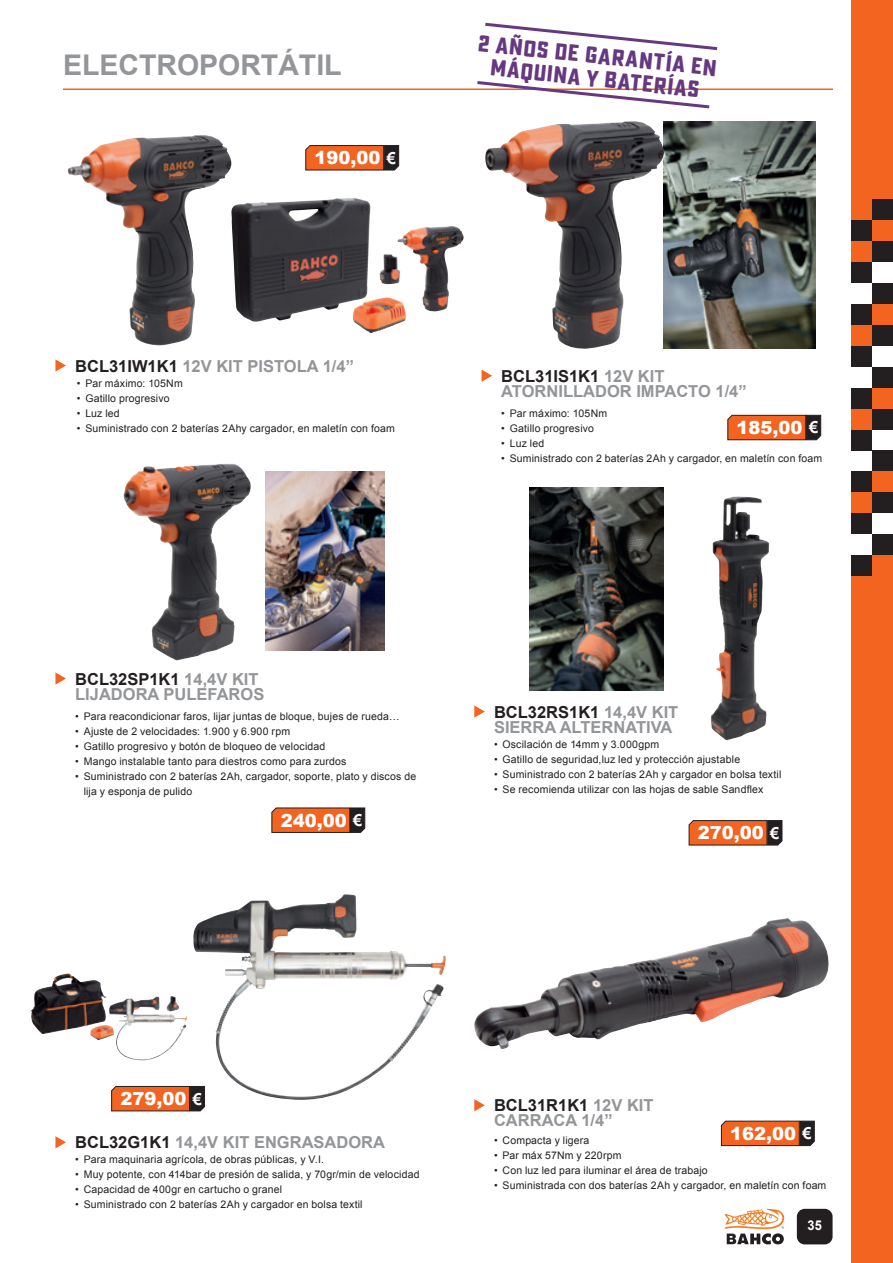
<style>
.page{position:relative;width:893px;height:1263px;background:#fff}
.page>*{position:absolute;margin:0;border:0;box-sizing:border-box;transform-origin:0 0}
.t1{font:700 28.5px "Arial";color:#939598}
.t2{font:700 23.1px/23.1px "Sucrose";color:#663880;text-align:center}
.t3{font:900 18px "Arial";color:#fff}
.t4{font:700 16.5px/15px "Arial";color:#939598}
.t5{font:700 13.5px "Arial";color:#fff;scale:.95 1}
.t6{font:10.5px/15px "Arial";letter-spacing:.015em;color:#231f20}
.s1{font-weight:700;font-size:16.5px}
.s2{color:#231f20}
</style>
<div class="page">
<hr style="left:63px;top:89px;width:770px;height:1px;background:#f36421">
<div style="left:797px;top:1209px;width:35px;height:35px;background:#231f20;border-radius:8px"></div>
<div style="left:851px;top:0;width:42px;height:1263px;background:#f36421"></div>
<div style="left:851px;top:531px;width:21px;height:27px;background:#fff"></div>
<div style="left:851px;top:279px;width:21px;height:27px;background:#fff"></div>
<div style="left:851px;top:358px;width:21px;height:32px;background:#fff"></div>
<div style="left:851px;top:446px;width:21px;height:28px;background:#fff"></div>
<div style="left:872px;top:509px;width:21px;height:27px;background:#fff"></div>
<div style="left:872px;top:259px;width:21px;height:26px;background:#fff"></div>
<div style="left:872px;top:343px;width:21px;height:26px;background:#fff"></div>
<div style="left:872px;top:426px;width:21px;height:27px;background:#fff"></div>
<div style="left:851px;top:471px;width:21px;height:21px;background:#231f20"></div>
<div style="left:851px;top:513px;width:21px;height:21px;background:#231f20"></div>
<div style="left:851px;top:555px;width:21px;height:21px;background:#231f20"></div>
<div style="left:872px;top:450px;width:21px;height:21px;background:#231f20"></div>
<div style="left:872px;top:492px;width:21px;height:21px;background:#231f20"></div>
<div style="left:872px;top:534px;width:21px;height:21px;background:#231f20"></div>
<div style="left:851px;top:220px;width:21px;height:21px;background:#231f20"></div>
<div style="left:851px;top:262px;width:21px;height:21px;background:#231f20"></div>
<div style="left:851px;top:304px;width:21px;height:21px;background:#231f20"></div>
<div style="left:851px;top:346px;width:21px;height:21px;background:#231f20"></div>
<div style="left:851px;top:388px;width:21px;height:21px;background:#231f20"></div>
<div style="left:851px;top:430px;width:21px;height:21px;background:#231f20"></div>
<div style="left:872px;top:199px;width:21px;height:21px;background:#231f20"></div>
<div style="left:872px;top:241px;width:21px;height:21px;background:#231f20"></div>
<div style="left:872px;top:283px;width:21px;height:21px;background:#231f20"></div>
<div style="left:872px;top:325px;width:21px;height:21px;background:#231f20"></div>
<div style="left:872px;top:367px;width:21px;height:21px;background:#231f20"></div>
<div style="left:872px;top:409px;width:21px;height:21px;background:#231f20"></div>
<svg style="left:725px;top:1209px;width:60px;height:35px"></svg>
<svg style="left:55px;top:359px;width:11px;height:13px"></svg>
<svg style="left:474px;top:705px;width:11px;height:13px"></svg>
<svg style="left:482px;top:370px;width:10px;height:12px"></svg>
<svg style="left:55px;top:1136px;width:11px;height:12px"></svg>
<svg style="left:55px;top:672px;width:11px;height:13px"></svg>
<svg style="left:474px;top:1099px;width:11px;height:12px"></svg>
<img style="left:485px;top:121px;width:331px;height:228px">
<img style="left:231px;top:198px;width:218px;height:125px">
<img style="left:124px;top:464px;width:111px;height:196px">
<img style="left:266px;top:472px;width:118px;height:178px">
<img style="left:529px;top:488px;width:135px;height:202px">
<img style="left:68px;top:135px;width:163px;height:210px">
<img style="left:711px;top:498px;width:56px;height:242px">
<img style="left:34px;top:973px;width:34px;height:26px">
<img style="left:193px;top:894px;width:152px;height:104px">
<svg style="left:485px;top:22px;width:233px;height:29px"></svg>
<svg style="left:474px;top:81px;width:238px;height:28px"></svg>
<img style="left:474px;top:918px;width:355px;height:131px">
<svg style="left:305px;top:145px;width:94px;height:26px;background:#c25827"></svg>
<svg style="left:727px;top:414px;width:94px;height:26px;background:#c55b2b"></svg>
<svg style="left:688px;top:820px;width:95px;height:26px;background:#c25929"></svg>
<svg style="left:271px;top:807px;width:94px;height:26px;background:#c25827"></svg>
<svg style="left:721px;top:1120px;width:94px;height:26px;background:#c35a29"></svg>
<svg style="left:111px;top:1086px;width:94px;height:26px;background:#c25928"></svg>
<h1 class="t1" style="left:63px;top:46px;width:280px">ELECTROPORTÁTIL</h1>
<h3 class="t3" style="left:315px;top:145px;width:83px">190,00 <span class="s1">€</span></h3>
<h3 class="t4" style="left:75px;top:359px;width:280px"><span class="s2">BCL31IW1K1</span> 12V KIT PISTOLA 1/4”</h3>
<p class="t6" style="left:77px;top:376px;width:107px">• Par máximo: 105Nm</p>
<p class="t6" style="left:77px;top:391px;width:94px">• Gatillo progresivo</p>
<p class="t6" style="left:77px;top:406px;width:44px">• Luz led</p>
<p class="t6" style="left:77px;top:421px;width:319px">• Suministrado con 2 baterías 2Ahy cargador, en maletín con foam</p>
<h2 class="t2" style="left:479px;top:32px;width:241px;rotate:6deg">2 AÑOS DE GARANTÍA EN<br>MÁQUINA Y BATERÍAS</h2>
<h3 class="t4" style="left:501px;top:369px;width:247px"><span class="s2">BCL31IS1K1</span> 12V KIT<br>ATORNILLADOR IMPACTO 1/4”</h3>
<p class="t6" style="left:501px;top:405px;width:107px">• Par máximo: 105Nm</p>
<p class="t6" style="left:501px;top:420px;width:94px">• Gatillo progresivo</p>
<p class="t6" style="left:501px;top:435px;width:44px">• Luz led</p>
<p class="t6" style="left:501px;top:450px;width:322px">• Suministrado con 2 baterías 2Ah y cargador, en maletín con foam</p>
<h3 class="t3" style="left:737px;top:414px;width:83px">185,00 <span class="s1">€</span></h3>
<h3 class="t4" style="left:75px;top:672px;width:191px"><span class="s2">BCL32SP1K1</span> 14,4V KIT<br>LIJADORA PULEFAROS</h3>
<p class="t6" style="left:75px;top:709px;width:326px">• Para reacondicionar faros, lijar juntas de bloque, bujes de rueda…</p>
<p class="t6" style="left:75px;top:724px;width:216px">• Ajuste de 2 velocidades: 1.900 y 6.900 rpm</p>
<p class="t6" style="left:75px;top:739px;width:252px">• Gatillo progresivo y botón de bloqueo de velocidad</p>
<p class="t6" style="left:75px;top:754px;width:273px">• Mango instalable tanto para diestros como para zurdos</p>
<p class="t6" style="left:84px;top:769px;width:334px;text-indent:-9px">• Suministrado con 2 baterías 2Ah, cargador, soporte, plato y discos de lija y esponja de pulido</p>
<h3 class="t3" style="left:281px;top:807px;width:83px">240,00 <span class="s1">€</span></h3>
<h3 class="t4" style="left:494px;top:705px;width:186px"><span class="s2">BCL32RS1K1</span> 14,4V KIT<br>SIERRA ALTERNATIVA</h3>
<p class="t6" style="left:494px;top:737px;width:167px">• Oscilación de 14mm y 3.000gpm</p>
<p class="t6" style="left:494px;top:752px;width:248px">• Gatillo de seguridad,luz led y protección ajustable</p>
<p class="t6" style="left:494px;top:767px;width:289px">• Suministrado con 2 baterías 2Ah y cargador en bolsa textil</p>
<p class="t6" style="left:494px;top:782px;width:271px">• Se recomienda utilizar con las hojas de sable Sandflex</p>
<h3 class="t3" style="left:698px;top:820px;width:83px">270,00 <span class="s1">€</span></h3>
<h3 class="t3" style="left:120px;top:1086px;width:83px">279,00 <span class="s1">€</span></h3>
<h3 class="t4" style="left:75px;top:1135px;width:311px"><span class="s2">BCL32G1K1</span> 14,4V KIT ENGRASADORA</h3>
<p class="t6" style="left:75px;top:1152px;width:250px">• Para maquinaria agrícola, de obras públicas, y V.I.</p>
<p class="t6" style="left:75px;top:1167px;width:346px">• Muy potente, con 414bar de presión de salida, y 70gr/min de velocidad</p>
<p class="t6" style="left:75px;top:1182px;width:209px">• Capacidad de 400gr en cartucho o granel</p>
<p class="t6" style="left:75px;top:1197px;width:289px">• Suministrado con 2 baterías 2Ah y cargador en bolsa textil</p>
<h3 class="t4" style="left:494px;top:1098px;width:161px"><span class="s2">BCL31R1K1</span> 12V KIT<br>CARRACA 1/4”</h3>
<p class="t6" style="left:494px;top:1132px;width:97px">• Compacta y ligera</p>
<p class="t6" style="left:494px;top:1147px;width:129px">• Par máx 57Nm y 220rpm</p>
<p class="t6" style="left:494px;top:1162px;width:215px">• Con luz led para iluminar el área de trabajo</p>
<p class="t6" style="left:494px;top:1177px;width:334px">• Suministrada con dos baterías 2Ah y cargador, en maletín con foam</p>
<h3 class="t3" style="left:730px;top:1120px;width:83px">162,00 <span class="s1">€</span></h3>
<p class="t5" style="left:808px;top:1216px;width:17px">35</p>
</div>
